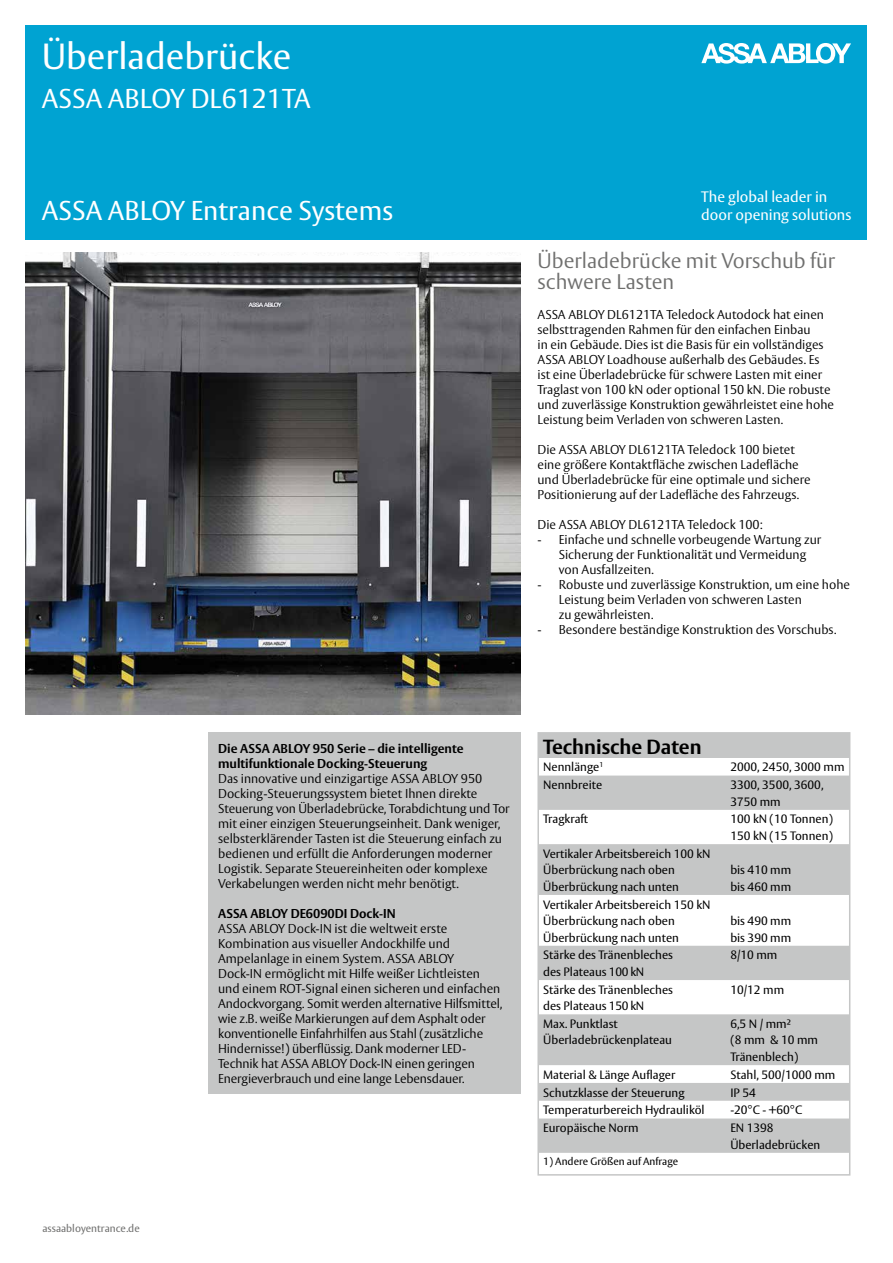
<style>
.page{position:relative;width:893px;height:1263px;background:#fff}
.page>*{position:absolute;margin:0;border:0;box-sizing:border-box;transform-origin:0 0}
.t1{font:36px "ASSA Vesta";color:#fff}
.t2{font:27px "ASSA Vesta";color:#fff}
.t3{font:300 21px/21px "ASSA Vesta";color:#6f6f6e}
.t4{font:700 20.25px "ASSA Vesta";color:#000}
.t5{font:15px/18px "ASSA Vesta";color:#fff}
.t6{font:300 12.75px/15px "ASSA Vesta";color:#000}
.t7{font:700 12.75px/15px "ASSA Vesta";color:#000}
.t8{font:12px/16.5px "ASSA Vesta";color:#000}
.t9{font:10.5px "ASSA Vesta";color:#000}
.t10{font:10.5px "ASSA Vesta";color:#6f6f6e}
</style>
<div class="page">
<div style="left:25px;top:25px;width:842px;height:215px;background:#00a3d2"></div>
<svg style="left:701px;top:43px;width:150px;height:21px"></svg>
<img style="left:25px;top:252px;width:495px;height:462px">
<div style="left:207px;top:732px;width:313px;height:361px;background:#c5c6c6"></div>
<div style="left:539px;top:734px;width:310px;height:24px;background:#c5c6c6"></div>
<svg style="left:540px;top:775px;width:307px;height:378px;fill:#c5c6c6"></svg>
<div style="left:537px;top:732px;width:313px;height:443px;border:2px solid #c5c6c6"></div>
<h1 class="t1" style="left:42px;top:35px;width:251px">Überladebrücke</h1>
<h2 class="t2" style="left:42px;top:82px;width:270px">ASSA ABLOY DL6121TA</h2>
<h2 class="t2" style="left:42px;top:194px;width:353px">ASSA ABLOY Entrance Systems</h2>
<p class="t5" style="left:701px;top:189px;width:152px">The global leader in door opening solutions</p>
<p class="t10" style="left:43px;top:1222px;width:99px">assaabloyentrance.de</p>
<h3 class="t3" style="left:537px;top:251px;width:299px">Überladebrücke mit Vorschub für schwere Lasten</h3>
<p class="t6" style="left:537px;top:308px;width:298px">ASSA ABLOY DL6121TA Teledock Autodock hat einen selbsttragenden Rahmen für den einfachen Einbau<br>in ein Gebäude. Dies ist die Basis für ein vollständiges ASSA ABLOY Loadhouse außerhalb des Gebäudes. Es ist eine Überladebrücke für schwere Lasten mit einer Traglast von 100 kN oder optional 150 kN. Die robuste und zuverlässige Konstruktion gewährleistet eine hohe Leistung beim Verladen von schweren Lasten.</p>
<p class="t6" style="left:537px;top:443px;width:275px">Die ASSA ABLOY DL6121TA Teledock 100 bietet eine größere Kontaktfläche zwischen Ladefläche und Überladebrücke für eine optimale und sichere Positionierung auf der Ladefläche des Fahrzeugs.</p>
<p class="t6" style="left:537px;top:518px;width:227px">Die ASSA ABLOY DL6121TA Teledock 100:</p>
<p class="t6" style="left:559px;top:533px;width:264px;text-indent:-21px">- Einfache und schnelle vorbeugende Wartung zur<br>Sicherung der Funktionalität und Vermeidung von Ausfallzeiten.</p>
<p class="t6" style="left:559px;top:578px;width:293px;text-indent:-21px">- Robuste und zuverlässige Konstruktion, um eine hohe<br>Leistung beim Verladen von schweren Lasten<br>zu gewährleisten.</p>
<p class="t6" style="left:537px;top:623px;width:300px">- Besondere beständige Konstruktion des Vorschubs.</p>
<p class="t7" style="left:218px;top:741px;width:247px">Die ASSA ABLOY 950 Serie – die intelligente multifunktionale Docking-Steuerung</p>
<p class="t6" style="left:218px;top:771px;width:293px">Das innovative und einzigartige ASSA ABLOY 950<br>Docking-Steuerungssystem bietet Ihnen direkte Steuerung von Überladebrücke, Torabdichtung und Tor mit einer einzigen Steuerungseinheit. Dank weniger, selbsterklärender Tasten ist die Steuerung einfach zu bedienen und erfüllt die Anforderungen moderner Logistik. Separate Steuereinheiten oder komplexe Verkabelungen werden nicht mehr benötigt.</p>
<p class="t7" style="left:218px;top:906px;width:179px">ASSA ABLOY DE6090DI Dock-IN</p>
<p class="t6" style="left:218px;top:921px;width:286px">ASSA ABLOY Dock-IN ist die weltweit erste Kombination aus visueller Andockhilfe und Ampelanlage in einem System. ASSA ABLOY<br>Dock-IN ermöglicht mit Hilfe weißer Lichtleisten und einem ROT-Signal einen sicheren und einfachen Andockvorgang. Somit werden alternative Hilfsmittel, wie z.B. weiße Markierungen auf dem Asphalt oder konventionelle Einfahrhilfen aus Stahl (zusätzliche Hindernisse!) überflüssig. Dank moderner LED-Technik hat ASSA ABLOY Dock-IN einen geringen Energieverbrauch und eine lange Lebensdauer.</p>
<h3 class="t4" style="left:543px;top:734px;width:160px">Technische Daten</h3>
<p class="t8" style="left:543px;top:759px;width:62px">Nennlänge<sup>1</sup></p>
<p class="t8" style="left:730px;top:759px;width:116px">2000, 2450, 3000 mm</p>
<p class="t8" style="left:543px;top:777px;width:60px">Nennbreite</p>
<p class="t8" style="left:730px;top:777px;width:95px">3300, 3500, 3600,<br>3750 mm</p>
<p class="t8" style="left:543px;top:811px;width:47px">Tragkraft</p>
<p class="t8" style="left:730px;top:811px;width:104px">100 kN (10 Tonnen)<br>150 kN (15 Tonnen)</p>
<p class="t8" style="left:543px;top:846px;width:169px">Vertikaler Arbeitsbereich 100 kN<br>Überbrückung nach oben<br>Überbrückung nach unten</p>
<p class="t8" style="left:730px;top:862px;width:62px">bis 410 mm bis 460 mm</p>
<p class="t8" style="left:543px;top:896px;width:169px">Vertikaler Arbeitsbereich 150 kN<br>Überbrückung nach oben<br>Überbrückung nach unten</p>
<p class="t8" style="left:730px;top:913px;width:62px">bis 490 mm bis 390 mm</p>
<p class="t8" style="left:543px;top:947px;width:131px">Stärke des Tränenbleches des Plateaus 100 kN</p>
<p class="t8" style="left:730px;top:947px;width:49px">8/10 mm</p>
<p class="t8" style="left:543px;top:982px;width:131px">Stärke des Tränenbleches des Plateaus 150 kN</p>
<p class="t8" style="left:730px;top:982px;width:55px">10/12 mm</p>
<p class="t8" style="left:543px;top:1016px;width:130px">Max. Punktlast<br>Überladebrückenplateau</p>
<p class="t8" style="left:730px;top:1016px;width:89px">6,5 N / mm²<br>(8 mm &amp; 10 mm<br>Tränenblech)</p>
<p class="t8" style="left:543px;top:1067px;width:134px">Material &amp; Länge Auflager</p>
<p class="t8" style="left:730px;top:1067px;width:107px">Stahl, 500/1000 mm</p>
<p class="t8" style="left:543px;top:1084px;width:143px">Schutzklasse der Steuerung</p>
<p class="t8" style="left:730px;top:1084px;width:27px">IP 54</p>
<p class="t8" style="left:543px;top:1102px;width:163px">Temperaturbereich Hydrauliköl</p>
<p class="t8" style="left:730px;top:1102px;width:73px">-20°C - +60°C</p>
<p class="t8" style="left:543px;top:1120px;width:97px">Europäische Norm</p>
<p class="t8" style="left:730px;top:1120px;width:91px">EN 1398<br>Überladebrücken</p>
<p class="t9" style="left:543px;top:1155px;width:137px">1) Andere Größen auf Anfrage</p>
</div>
